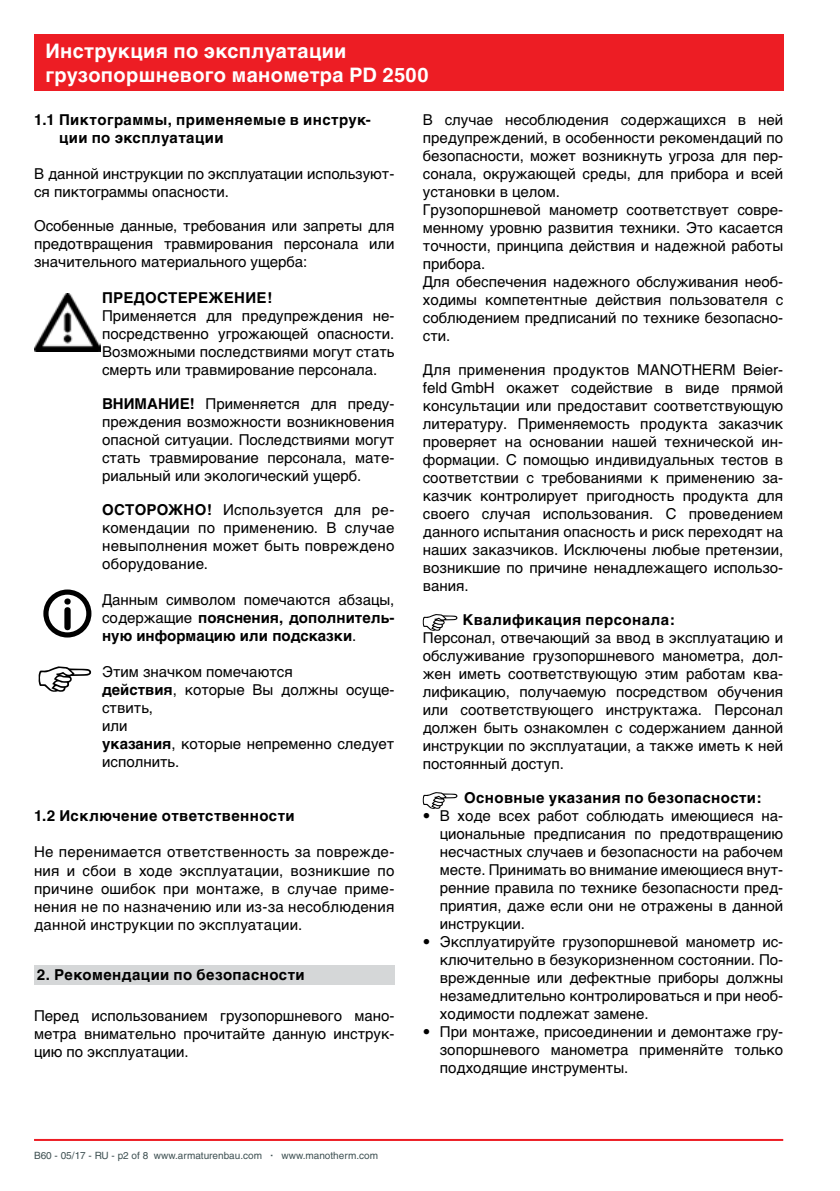
<style>
.page{position:relative;width:840px;height:1191px;background:#fff}
.page>*{position:absolute;margin:0;border:0;box-sizing:border-box;transform-origin:0 0}
.t1{font:700 20px/24px "Helvetica Cyr";letter-spacing:.015em;color:#fff}
.t2{font:15px/18px "Helvetica Cyr Upright";color:#000;text-align:justify}
.t3{font:700 15px/18px "Helvetica Cyr";letter-spacing:.025em;color:#000}
.t4{font:700 15px/18px "Helvetica Cyr";color:#000}
.t5{font:10px "Helvetica";color:#3e5052}
.s1{font-family:"Helvetica"}
.s2{font-family:"Helvetica Cyr";font-weight:700}
.s3{font-family:"Helvetica";font-weight:700}
.s4{font-family:"Helvetica Cyr Upright";font-weight:400}
.s5{font-weight:700}
</style>
<div class="page">
<hr style="left:34px;top:1139px;width:748px;height:2px;background:#ed1d24">
<div style="left:34px;top:34px;width:748px;height:57px;background:#ed1d24"></div>
<img style="left:34px;top:293px;width:66px;height:58px">
<div style="left:43px;top:589px;width:48px;height:48px;border:5px solid #000;border-radius:50%"></div>
<svg style="left:64px;top:598px;width:7px;height:32px"></svg>
<svg style="left:39px;top:666px;width:52px;height:25px"></svg>
<div style="left:34px;top:965px;width:360px;height:20px;background:#d5d7d8"></div>
<svg style="left:422px;top:614px;width:35px;height:17px"></svg>
<svg style="left:422px;top:792px;width:35px;height:17px"></svg>
<h1 class="t1" style="left:45px;top:39px;width:384px">Инструкция по эксплуатации грузопоршневого манометра PD 2500</h1>
<p class="t3" style="left:59px;top:111px;width:313px;text-indent:-25px">1.1 Пиктограммы, применяемые в инструк&shy;ции по эксплуатации</p>
<p class="t2" style="left:34px;top:165px;width:362px">В данной инструкции по эксплуатации используют&shy;ся пиктограммы опасности.</p>
<p class="t2" style="left:34px;top:217px;width:362px">Особенные данные, требования или запреты для предотвращения травмирования персонала или значительного материального ущерба:</p>
<p class="t3" style="left:102px;top:289px;width:171px">ПРЕДОСТЕРЕЖЕНИЕ<span class="s1">!</span></p>
<p class="t2" style="left:102px;top:307px;width:293px">Применяется для предупреждения не&shy;посредственно угрожающей опасности.<br>Возможными последствиями могут стать смерть или травмирование персонала.</p>
<p class="t2" style="left:102px;top:395px;width:293px"><span class="s2">ВНИМАНИЕ</span><span class="s3">!</span> Применяется для преду&shy;преждения возможности возникновения опасной ситуации. Последствиями могут стать травмирование персонала, мате&shy;риальный или экологический ущерб.</p>
<p class="t2" style="left:102px;top:501px;width:294px"><span class="s2">ОСТОРОЖНО</span><span class="s3">!</span> Используется для ре&shy;комендации по применению. В случае невыполнения может быть повреждено оборудование.</p>
<p class="t2" style="left:102px;top:591px;width:293px">Данным символом помечаются абзацы,</p>
<p class="t4" style="left:102px;top:609px;width:293px"><span class="s4">содержащие</span> пояснения, дополнитель&shy;ную информацию или подсказки<span class="s4">.</span></p>
<p class="t2" style="left:102px;top:663px;width:293px;text-align:left">Этим значком помечаются<br><span class="s2">действия</span>, которые Вы должны осуще&shy;ствить,<br>или<br><span class="s2">указания</span>, которые непременно следует исполнить.</p>
<p class="t2" style="left:422px;top:111px;width:362px;text-align:left">В случае несоблюдения содержащихся в ней предупреждений, в особенности рекомендаций по безопасности, может возникнуть угроза для пер&shy;сонала, окружающей среды, для прибора и всей установки в целом.<br>Грузопоршневой манометр соответствует совре&shy;менному уровню развития техники. Это касается точности, принципа действия и надежной работы прибора.<br>Для обеспечения надежного обслуживания необ&shy;ходимы компетентные действия пользователя с соблюдением предписаний по технике безопасно&shy;сти.</p>
<p class="t2" style="left:422px;top:361px;width:362px">Для применения продуктов MANOTHERM Beier&shy;feld GmbH окажет содействие в виде прямой консультации или предоставит соответствующую литературу. Применяемость продукта заказчик проверяет на основании нашей технической ин&shy;формации. С помощью индивидуальных тестов в соответствии с требованиями к применению за&shy;казчик контролирует пригодность продукта для своего случая использования. С проведением данного испытания опасность и риск переходят на наших заказчиков. Исключены любые претензии, возникшие по причине ненадлежащего использо&shy;вания.</p>
<p class="t3" style="left:462px;top:611px;width:213px">Квалификация персонала:</p>
<p class="t2" style="left:422px;top:629px;width:362px">Персонал, отвечающий за ввод в эксплуатацию и обслуживание грузопоршневого манометра, дол&shy;жен иметь соответствующую этим работам ква&shy;лификацию, получаемую посредством обучения или соответствующего инструктажа. Персонал должен быть ознакомлен с содержанием данной инструкции по эксплуатации, а также иметь к ней постоянный доступ.</p>
<p class="t3" style="left:464px;top:789px;width:298px">Основные указания по безопасности:</p>
<p class="t2" style="left:439px;top:807px;width:345px;text-indent:-17px">• В ходе всех работ соблюдать имеющиеся на&shy;циональные предписания по предотвращению несчастных случаев и безопасности на рабочем месте. Принимать во внимание имеющиеся внут&shy;ренние правила по технике безопасности пред&shy;приятия, даже если они не отражены в данной инструкции.</p>
<p class="t2" style="left:439px;top:933px;width:345px;text-indent:-17px">• Эксплуатируйте грузопоршневой манометр ис&shy;ключительно в безукоризненном состоянии. По&shy;врежденные или дефектные приборы должны незамедлительно контролироваться и при необ&shy;ходимости подлежат замене.</p>
<p class="t2" style="left:439px;top:1023px;width:345px;text-indent:-17px">• При монтаже, присоединении и демонтаже гру&shy;зопоршневого манометра применяйте только подходящие инструменты.</p>
<p class="t3" style="left:34px;top:807px;width:262px">1.2 Исключение ответственности</p>
<p class="t2" style="left:34px;top:843px;width:362px">Не перенимается ответственность за поврежде&shy;ния и сбои в ходе эксплуатации, возникшие по причине ошибок при монтаже, в случае приме&shy;нения не по назначению или из-за несоблюдения данной инструкции по эксплуатации.</p>
<p class="t3" style="left:37px;top:965px;width:269px">2. Рекомендации по безопасности</p>
<p class="t2" style="left:34px;top:1006px;width:362px">Перед использованием грузопоршневого мано&shy;метра внимательно прочитайте данную инструк&shy;цию по эксплуатации.</p>
<p class="t5" style="left:34px;top:1149px;width:345px">B60 - 05/17 - RU - p2 of 8 www.armaturenbau.com <span class="s5">·</span> www.manotherm.com</p>
</div>
